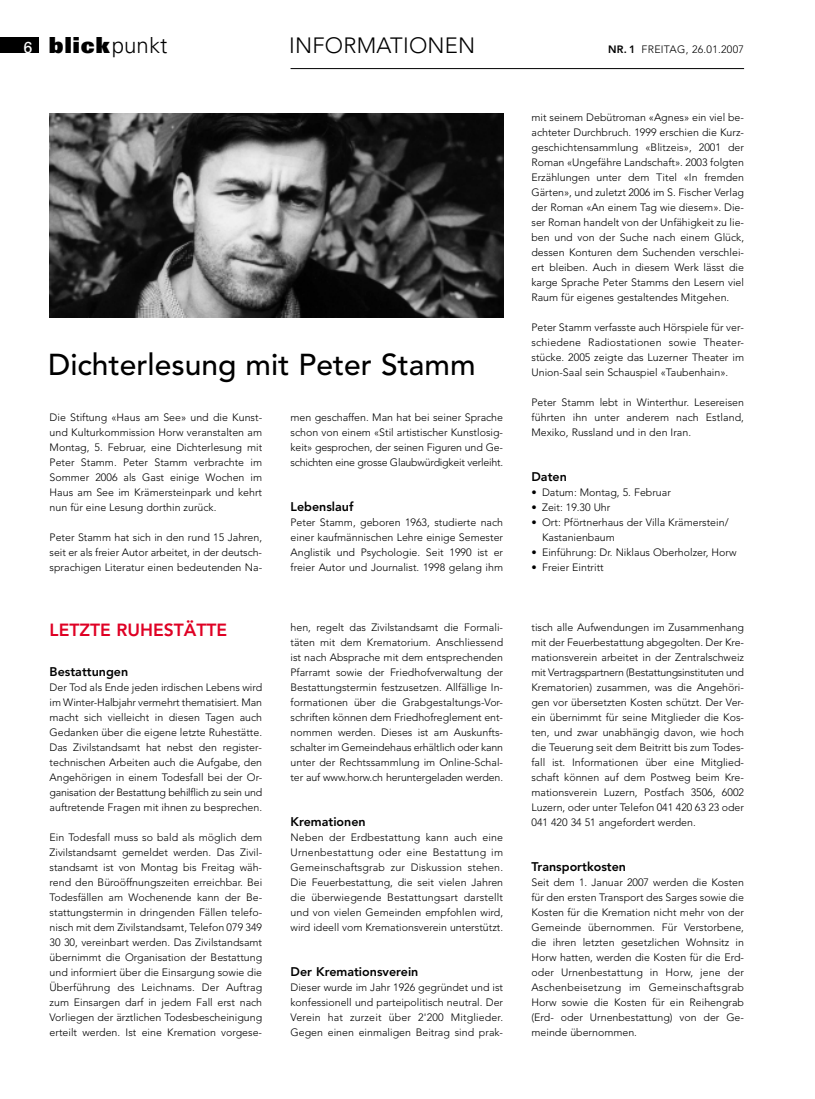
<style>
.page{position:relative;width:815px;height:1099px;background:#fff}
.page>*{position:absolute;margin:0;border:0;box-sizing:border-box;transform-origin:0 0}
.t1{font:500 30px "Avenir";color:#000}
.t2{font:900 22.12px "Univers";letter-spacing:.05em;color:#000}
.t3{font:300 22px "Avenir";letter-spacing:.01em;color:#000}
.t4{font:800 17.5px "Avenir";color:#df0024}
.t5{font:800 12.5px "Avenir";color:#000}
.t6{font:300 10.62px/15px "Avenir";color:#000;text-align:justify}
.t7{font:300 10.62px "Avenir";letter-spacing:.025em;color:#000}
.s1{font-weight:400;font-size:15.88px;color:#fff}
.s2{font-weight:300}
.s3{font-weight:800}
</style>
<div class="page">
<div style="left:0;top:37px;width:39px;height:16px;background:#000"></div>
<hr style="left:291px;top:68px;width:453px;height:1px;background:#000">
<img style="left:50px;top:113px;width:453px;height:205px">
<h2 class="t2" style="left:23px;top:37px;width:146px"><span class="s1">6</span> blick<span class="s2">punkt</span></h2>
<h3 class="t3" style="left:289px;top:37px;width:188px">INFORMATIONEN</h3>
<p class="t7" style="left:608px;top:45px;width:137px"><span class="s3">NR. 1</span> FREITAG, 26.01.2007</p>
<h1 class="t1" style="left:48px;top:353px;width:429px">Dichterlesung mit Peter Stamm</h1>
<p class="t6" style="left:50px;top:411px;width:214px">Die Stiftung «Haus am See» und die Kunst&shy;und Kulturkommission Horw veranstalten am Montag, 5. Februar, eine Dichterlesung mit Peter Stamm. Peter Stamm verbrachte im Sommer 2006 als Gast einige Wochen im Haus am See im Krämersteinpark und kehrt nun für eine Lesung dorthin zurück.</p>
<p class="t6" style="left:50px;top:531px;width:214px">Peter Stamm hat sich in den rund 15 Jahren, seit er als freier Autor arbeitet, in der deutsch&shy;sprachigen Literatur einen bedeutenden Na-</p>
<h3 class="t4" style="left:50px;top:623px;width:179px">LETZTE RUHESTÄTTE</h3>
<p class="t5" style="left:50px;top:667px;width:80px">Bestattungen</p>
<p class="t6" style="left:50px;top:681px;width:214px">Der Tod als Ende jeden irdischen Lebens wird im Winter-Halbjahr vermehrt thematisiert. Man macht sich vielleicht in diesen Tagen auch Gedanken über die eigene letzte Ruhestätte.<br>Das Zivilstandsamt hat nebst den register&shy;technischen Arbeiten auch die Aufgabe, den Angehörigen in einem Todesfall bei der Or&shy;ganisation der Bestattung behilflich zu sein und auftretende Fragen mit ihnen zu besprechen.</p>
<p class="t6" style="left:50px;top:831px;width:214px">Ein Todesfall muss so bald als möglich dem Zivilstandsamt gemeldet werden. Das Zivil&shy;standsamt ist von Montag bis Freitag wäh&shy;rend den Büroöffnungszeiten erreichbar. Bei Todesfällen am Wochenende kann der Be&shy;stattungstermin in dringenden Fällen telefo&shy;nisch mit dem Zivilstandsamt, Telefon 079 349<br>30 30, vereinbart werden. Das Zivilstandsamt übernimmt die Organisation der Bestattung und informiert über die Einsargung sowie die Überführung des Leichnams. Der Auftrag zum Einsargen darf in jedem Fall erst nach Vorliegen der ärztlichen Todesbescheinigung erteilt werden. Ist eine Kremation vorgese-</p>
<p class="t6" style="left:291px;top:411px;width:214px">men geschaffen. Man hat bei seiner Sprache schon von einem «Stil artistischer Kunstlosig&shy;keit» gesprochen, der seinen Figuren und Ge&shy;schichten eine grosse Glaubwürdigkeit verleiht.</p>
<p class="t5" style="left:291px;top:502px;width:64px">Lebenslauf</p>
<p class="t6" style="left:291px;top:516px;width:214px">Peter Stamm, geboren 1963, studierte nach einer kaufmännischen Lehre einige Semester Anglistik und Psychologie. Seit 1990 ist er freier Autor und Journalist. 1998 gelang ihm</p>
<p class="t6" style="left:291px;top:621px;width:214px">hen, regelt das Zivilstandsamt die Formali&shy;täten mit dem Krematorium. Anschliessend ist nach Absprache mit dem entsprechenden Pfarramt sowie der Friedhofverwaltung der Bestattungstermin festzusetzen. Allfällige In&shy;formationen über die Grabgestaltungs-Vor&shy;schriften können dem Friedhofreglement ent&shy;nommen werden. Dieses ist am Auskunfts&shy;schalter im Gemeindehaus erhältlich oder kann unter der Rechtssammlung im Online-Schal&shy;ter auf www.horw.ch heruntergeladen werden.</p>
<p class="t5" style="left:291px;top:817px;width:77px">Kremationen</p>
<p class="t6" style="left:291px;top:831px;width:214px">Neben der Erdbestattung kann auch eine Urnenbestattung oder eine Bestattung im Gemeinschaftsgrab zur Diskussion stehen.<br>Die Feuerbestattung, die seit vielen Jahren die überwiegende Bestattungsart darstellt und von vielen Gemeinden empfohlen wird, wird ideell vom Kremationsverein unterstützt.</p>
<p class="t5" style="left:291px;top:967px;width:129px">Der Kremationsverein</p>
<p class="t6" style="left:291px;top:981px;width:214px">Dieser wurde im Jahr 1926 gegründet und ist konfessionell und parteipolitisch neutral. Der Verein hat zurzeit über 2'200 Mitglieder.<br>Gegen einen einmaligen Beitrag sind prak-</p>
<p class="t6" style="left:531px;top:111px;width:214px">mit seinem Debütroman «Agnes» ein viel be&shy;achteter Durchbruch. 1999 erschien die Kurz&shy;geschichtensammlung «Blitzeis», 2001 der Roman «Ungefähre Landschaft». 2003 folgten Erzählungen unter dem Titel «In fremden Gärten», und zuletzt 2006 im S. Fischer Verlag der Roman «An einem Tag wie diesem». Die&shy;ser Roman handelt von der Unfähigkeit zu lie&shy;ben und von der Suche nach einem Glück, dessen Konturen dem Suchenden verschlei&shy;ert bleiben. Auch in diesem Werk lässt die karge Sprache Peter Stamms den Lesern viel Raum für eigenes gestaltendes Mitgehen.</p>
<p class="t6" style="left:531px;top:321px;width:214px">Peter Stamm verfasste auch Hörspiele für ver&shy;schiedene Radiostationen sowie Theater&shy;stücke. 2005 zeigte das Luzerner Theater im Union-Saal sein Schauspiel «Taubenhain».</p>
<p class="t6" style="left:531px;top:396px;width:214px">Peter Stamm lebt in Winterthur. Lesereisen führten ihn unter anderem nach Estland, Mexiko, Russland und in den Iran.</p>
<p class="t5" style="left:531px;top:472px;width:37px">Daten</p>
<p class="t6" style="left:531px;top:486px;width:141px">• Datum: Montag, 5. Februar</p>
<p class="t6" style="left:531px;top:501px;width:80px">• Zeit: 19.30 Uhr</p>
<p class="t6" style="left:542px;top:516px;width:188px;text-indent:-11px">• Ort: Pförtnerhaus der Villa Krämerstein/<br>Kastanienbaum</p>
<p class="t6" style="left:531px;top:546px;width:207px">• Einführung: Dr. Niklaus Oberholzer, Horw</p>
<p class="t6" style="left:531px;top:561px;width:74px">• Freier Eintritt</p>
<p class="t6" style="left:531px;top:621px;width:214px">tisch alle Aufwendungen im Zusammenhang mit der Feuerbestattung abgegolten. Der Kre&shy;mationsverein arbeitet in der Zentralschweiz mit Vertragspartnern (Bestattungsinstituten und Krematorien) zusammen, was die Angehöri&shy;gen vor übersetzten Kosten schützt. Der Ver&shy;ein übernimmt für seine Mitglieder die Kos&shy;ten, und zwar unabhängig davon, wie hoch die Teuerung seit dem Beitritt bis zum Todes&shy;fall ist. Informationen über eine Mitglied&shy;schaft können auf dem Postweg beim Kre&shy;mationsverein Luzern, Postfach 3506, 6002<br>Luzern, oder unter Telefon 041 420 63 23 oder 041 420 34 51 angefordert werden.</p>
<p class="t5" style="left:531px;top:862px;width:96px">Transportkosten</p>
<p class="t6" style="left:531px;top:876px;width:214px">Seit dem 1. Januar 2007 werden die Kosten für den ersten Transport des Sarges sowie die Kosten für die Kremation nicht mehr von der Gemeinde übernommen. Für Verstorbene, die ihren letzten gesetzlichen Wohnsitz in Horw hatten, werden die Kosten für die Erd&shy;oder Urnenbestattung in Horw, jene der Aschenbeisetzung im Gemeinschaftsgrab Horw sowie die Kosten für ein Reihengrab (Erd- oder Urnenbestattung) von der Ge&shy;meinde übernommen.</p>
</div>
